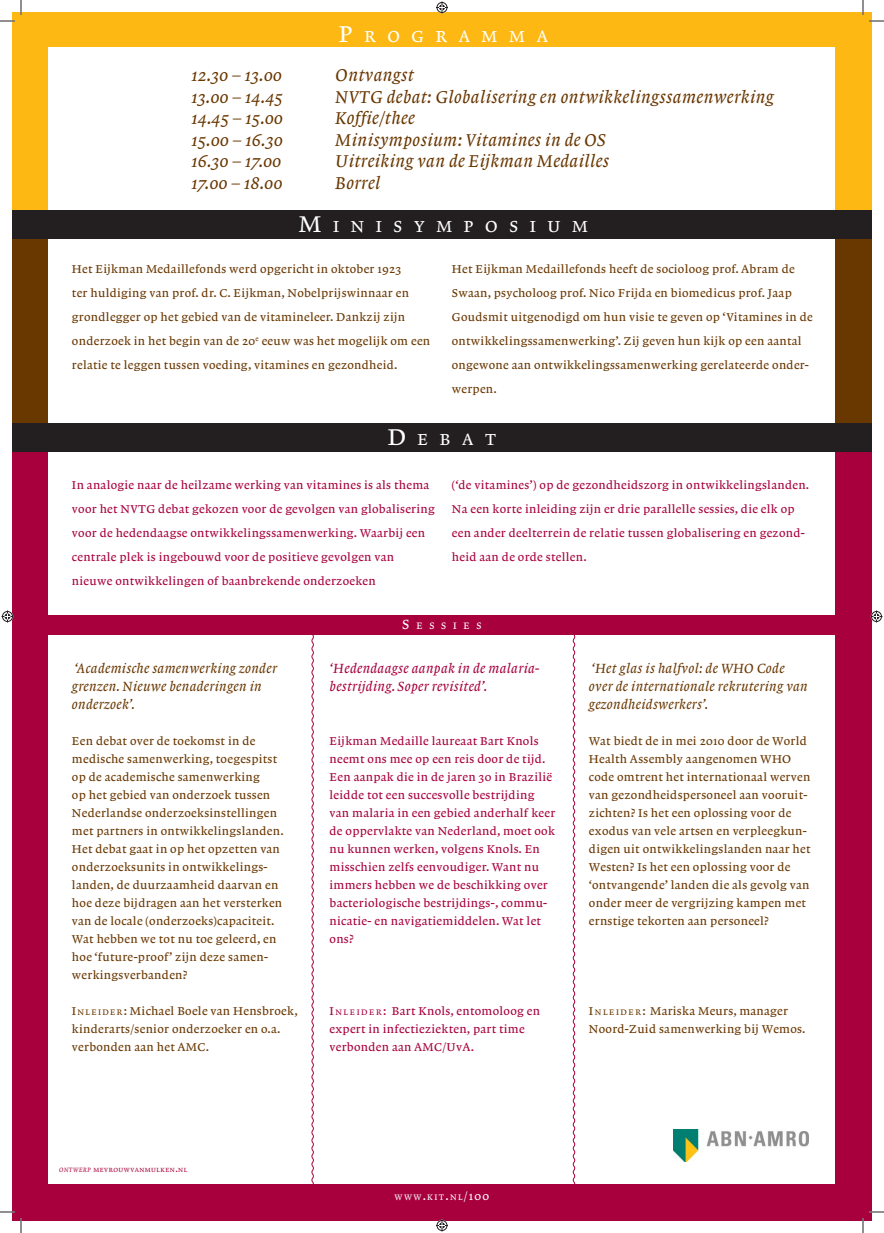
<style>
.page{position:relative;width:884px;height:1233px;background:#fff}
.page>*{position:absolute;margin:0;border:0;box-sizing:border-box;transform-origin:0 0}
.t1{font:18px "Lexicon No 1 Italic A Txt";letter-spacing:.025em;color:#693700}
.t2{font:16.8px "Lexicon No 1 Roman A Txt";letter-spacing:.695em;color:#fff}
.t3{font:14px/18px "Lexicon No 1 Italic A Txt";letter-spacing:.025em;color:#693700}
.t4{font:14px/18px "Lexicon No 1 Italic A Txt";letter-spacing:.025em;color:#a7003d}
.t5{font:12px/18px "Lexicon No 1 Roman A Txt";letter-spacing:.025em;color:#693700}
.t6{font:12px/18px "Lexicon No 1 Roman A Txt";letter-spacing:.025em;color:#a7003d}
.t7{font:9.8px "Lexicon No 1 Roman A Txt";letter-spacing:.695em;color:#fff}
.t8{font:8.4px "Lexicon No 1 Roman A Txt";letter-spacing:.15em;color:#fff}
.t9{font:6.3px "Lexicon No 1 Roman A Txt";letter-spacing:.07em;color:#a7003d}
.s1{font-size:24px}
.s2{font-size:8.4px}
.s3{font-size:14px}
.s4{font-family:"Lexicon No 2 Italic A Txt"}
.s5{font-size:9px}
.s6{font-size:12px}
</style>
<div class="page">
<div style="left:12px;top:12px;width:859px;height:227px;background:#fdb813"></div>
<div style="left:12px;top:452px;width:859px;height:768px;background:#a7003d"></div>
<div style="left:12px;top:232px;width:859px;height:220px;background:#693700"></div>
<div style="left:48px;top:47px;width:787px;height:1136px;background:#fff"></div>
<div style="left:12px;top:424px;width:859px;height:28px;background:#231f20"></div>
<div style="left:12px;top:210px;width:859px;height:28px;background:#231f20"></div>
<div style="left:12px;top:615px;width:859px;height:20px;background:#a7003d"></div>
<svg style="left:311px;top:635px;width:3px;height:549px"></svg>
<svg style="left:572px;top:635px;width:4px;height:549px"></svg>
<img style="left:674px;top:1129px;width:134px;height:33px">
<svg style="left:0;top:1211px;width:15px;height:1px"></svg>
<svg style="left:869px;top:1211px;width:15px;height:1px"></svg>
<svg style="left:0;top:0;width:22px;height:22px"></svg>
<svg style="left:20px;top:1218px;width:2px;height:15px"></svg>
<svg style="left:862px;top:0;width:22px;height:22px"></svg>
<svg style="left:862px;top:1218px;width:2px;height:15px"></svg>
<svg style="left:436px;top:1px;width:12px;height:12px"></svg>
<svg style="left:436px;top:1219px;width:12px;height:12px"></svg>
<svg style="left:2px;top:610px;width:12px;height:12px"></svg>
<svg style="left:870px;top:610px;width:12px;height:12px"></svg>
<h2 class="t2" style="left:339px;top:30px;width:211px"><span class="s1">P</span>ROGRAMMA</h2>
<h1 class="t1" style="left:191px;top:68px;width:92px">12.30 – 13.00</h1>
<h1 class="t1" style="left:335px;top:68px;width:80px">Ontvangst</h1>
<h1 class="t1" style="left:191px;top:89px;width:93px">13.00 – 14.45</h1>
<h1 class="t1" style="left:335px;top:89px;width:440px">NVTG debat: Globalisering en ontwikkelingssamenwerking</h1>
<h1 class="t1" style="left:191px;top:111px;width:93px">14.45 – 15.00</h1>
<h1 class="t1" style="left:335px;top:111px;width:81px">Koffie/thee</h1>
<h1 class="t1" style="left:191px;top:133px;width:93px">15.00 – 16.30</h1>
<h1 class="t1" style="left:335px;top:133px;width:272px">Minisymposium: Vitamines in de OS</h1>
<h1 class="t1" style="left:191px;top:154px;width:91px">16.30 – 17.00</h1>
<h1 class="t1" style="left:335px;top:154px;width:275px">Uitreiking van de Eijkman Medailles</h1>
<h1 class="t1" style="left:191px;top:176px;width:92px">17.00 – 18.00</h1>
<h1 class="t1" style="left:335px;top:176px;width:46px">Borrel</h1>
<h2 class="t2" style="left:299px;top:220px;width:291px"><span class="s1">M</span>INISYMPOSIUM</h2>
<p class="t5" style="left:72px;top:258px;width:360px;line-height:24px">Het Eijkman Medaillefonds werd opgericht in oktober 1923<br>ter huldiging van prof. dr. C. Eijkman, Nobelprijswinnaar en grondlegger op het gebied van de vitamineleer. Dankzij zijn onderzoek in het begin van de 20<sup>e</sup> eeuw was het mogelijk om een relatie te leggen tussen voeding, vitamines en gezondheid.</p>
<p class="t5" style="left:452px;top:258px;width:362px;line-height:24px">Het Eijkman Medaillefonds heeft de socioloog prof. Abram de Swaan, psycholoog prof. Nico Frijda en biomedicus prof. Jaap Goudsmit uitgenodigd om hun visie te geven op ‘Vitamines in de ontwikkelingssamenwerking’. Zij geven hun kijk op een aantal ongewone aan ontwikkelingssamenwerking gerelateerde onder&shy;werpen.</p>
<h2 class="t2" style="left:388px;top:433px;width:110px"><span class="s1">D</span>EBAT</h2>
<p class="t6" style="left:72px;top:474px;width:364px;line-height:24px">In analogie naar de heilzame werking van vitamines is als thema voor het NVTG debat gekozen voor de gevolgen van globali sering voor de hedendaagse ontwikkelingssamenwerking. Waarbij een centrale plek is ingebouwd voor de positieve gevolgen van nieuwe ontwikkelingen of baanbrekende onderzoeken</p>
<p class="t6" style="left:452px;top:474px;width:359px;line-height:24px">(‘de vitamines’) op de gezondheidszorg in ontwikkelingslanden.<br>Na een korte inleiding zijn er drie parallelle sessies, die elk op een ander deelterrein de relatie tussen globalisering en gezond&shy;heid aan de orde stellen.</p>
<p class="t3" style="left:72px;top:660px;width:206px">‘Academische samenwerking zonder grenzen. Nieuwe benaderingen in onderzoek’.</p>
<p class="t5" style="left:72px;top:733px;width:213px">Een debat over de toekomst in de medische samenwerking, toegespitst op de academische samenwer king<br>op het gebied van onderzoek tussen Nederlandse onderzoeksinstellingen met partners in ontwikkelingslanden.<br>Het debat gaat in op het opzetten van onderzoeksunits in ontwikkelings&shy;landen, de duurzaamheid daarvan en hoe deze bij dragen aan het versterken van de locale (onderzoeks)capaciteit.<br>Wat hebben we tot nu toe geleerd, en hoe ‘future-proof’ zijn deze samen&shy;werkingsverbanden?</p>
<p class="t5" style="left:72px;top:1003px;width:227px">I<span class="s2">NLEIDER</span>: Michael Boele van Hensbroek, kinderarts/senior onderzoeker en o.a. verbonden aan het AMC.</p>
<p class="t7" style="left:402px;top:622px;width:81px"><span class="s3">S</span>ESSIES</p>
<p class="t4" style="left:330px;top:660px;width:211px">‘Hedendaagse aanpak in de malaria&shy;bestrijding. Soper revisited’.</p>
<p class="t6" style="left:330px;top:733px;width:227px">Eijkman Medaille laureaat Bart Knols neemt ons mee op een reis door de tijd.<br>Een aanpak die in de jaren 30 in Brazilië leidde tot een succesvolle bestrijding van malaria in een gebied anderhalf keer de oppervlakte van Nederland, moet ook nu kunnen werken, volgens Knols. En mis schien zelfs eenvoudiger. Want nu immers hebben we de beschikking over bacteriologische bestrij dings-, commu&shy;nicatie- en navigatiemiddelen. Wat let ons?</p>
<p class="t6" style="left:330px;top:1003px;width:212px">I <span class="s2">NLEIDER</span> : Bart Knols, entomoloog en expert in infectieziekten, part time verbonden aan AMC/UvA.</p>
<p class="t3" style="left:589px;top:660px;width:220px">‘Het glas is halfvol: de WHO Code over de internationale rekrute ring van gezondheidswerkers’.</p>
<p class="t5" style="left:589px;top:733px;width:223px">Wat biedt de in mei 2010 door de World Health Assembly aangenomen WHO code omtrent het internationaal werven van gezondheidspersoneel aan vooruit&shy;zichten? Is het een oplos sing voor de exodus van vele artsen en verpleegkun&shy;digen uit ontwikkelings landen naar het Westen? Is het een oplossing voor de ‘ontvangende’ landen die als gevolg van onder meer de vergrijzing kampen met ernstige tekorten aan personeel?</p>
<p class="t5" style="left:589px;top:1003px;width:218px">I <span class="s2">NLEIDER</span> : Mariska Meurs, manager<br>Noord-Zuid samenwerking bij Wemos.</p>
<p class="t9" style="left:59px;top:1167px;width:130px"><span class="s4">ONTWERP</span> MEVROUWVANMULKEN<span class="s5">.</span>NL</p>
<p class="t8" style="left:395px;top:1193px;width:96px">WWW<span class="s6">.</span>KIT<span class="s6">.</span>NL<span class="s6">/100</span></p>
</div>
